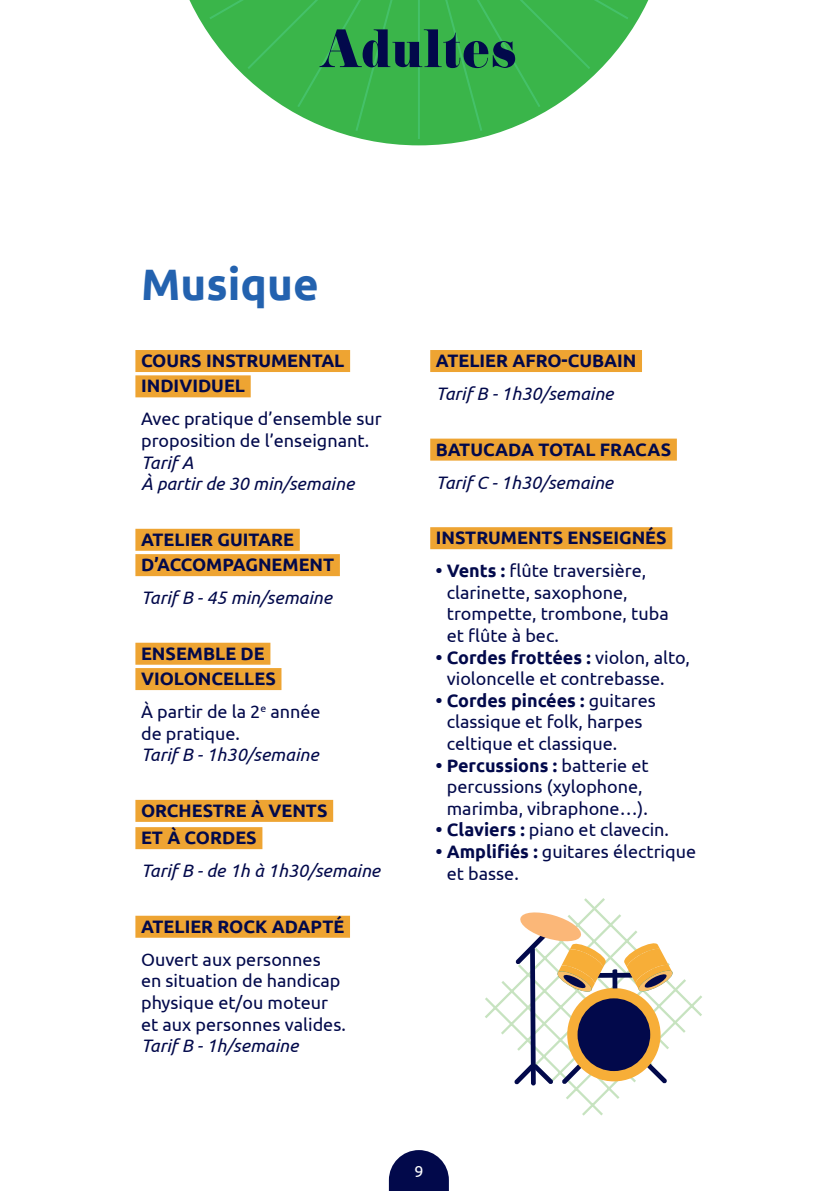
<style>
.page{position:relative;width:839px;height:1191px;background:#fff}
.page>*{position:absolute;margin:0;border:0;box-sizing:border-box;transform-origin:0 0}
.t1{font:56.4px "Didoni URWD";color:#02094b}
.t2{font:700 44px "Ubuntu";color:#2362af}
.t3{font:18px/21.6px "Ubuntu";color:#02094b}
.t4{font:700 18px/25.4px "Ubuntu";color:#02094b}
.t5{font:italic 18px/21.6px "Ubuntu";color:#02094b}
.t6{font:16px "Ubuntu";color:#fff}
.s1{font-weight:700}
</style>
<div class="page">
<svg style="left:389px;top:1150px;width:60px;height:41px;background:#2a3067"></svg>
<div style="left:135px;top:350px;width:215px;height:22px;background:#eea432"></div>
<div style="left:135px;top:375px;width:116px;height:22px;background:#eea432"></div>
<div style="left:135px;top:529px;width:165px;height:22px;background:#eea432"></div>
<div style="left:135px;top:554px;width:205px;height:22px;background:#eea432"></div>
<div style="left:135px;top:642px;width:135px;height:22px;background:#eea432"></div>
<div style="left:135px;top:668px;width:146px;height:22px;background:#eea432"></div>
<div style="left:135px;top:800px;width:198px;height:22px;background:#eea432"></div>
<div style="left:135px;top:827px;width:127px;height:22px;background:#eea432"></div>
<div style="left:135px;top:915px;width:215px;height:22px;background:#eea432"></div>
<div style="left:430px;top:350px;width:212px;height:22px;background:#eea432"></div>
<div style="left:430px;top:438px;width:247px;height:22px;background:#eea432"></div>
<div style="left:430px;top:527px;width:242px;height:22px;background:#eea432"></div>
<svg style="left:485px;top:898px;width:217px;height:218px"></svg>
<svg style="left:514px;top:910px;width:160px;height:175px"></svg>
<svg style="left:372px;top:141px;width:94px;height:4px"></svg>
<svg style="left:189px;top:0;width:460px;height:141px"></svg>
<h1 class="t1" style="left:319px;top:15px;width:199px">Adultes</h1>
<h2 class="t2" style="left:141px;top:258px;width:179px">Musique</h2>
<p class="t4" style="left:141px;top:348px;width:205px">COURS INSTRUMENTAL<br>INDIVIDUEL</p>
<p class="t3" style="left:141px;top:407px;width:242px">Avec pratique d’ensemble sur proposition de l’enseignant.</p>
<p class="t5" style="left:141px;top:451px;width:215px">Tarif A<br>À partir de 30 min/semaine</p>
<p class="t4" style="left:141px;top:526px;width:195px">ATELIER GUITARE<br>D’ACCOMPAGNEMENT</p>
<p class="t5" style="left:141px;top:586px;width:193px">Tarif B - 45 min/semaine</p>
<p class="t4" style="left:141px;top:640px;width:136px">ENSEMBLE DE<br>VIOLONCELLES</p>
<p class="t3" style="left:141px;top:700px;width:181px">À partir de la 2<sup>e</sup> année de pratique.</p>
<p class="t5" style="left:141px;top:743px;width:179px">Tarif B - 1h30/semaine</p>
<p class="t4" style="left:141px;top:796px;width:188px;line-height:27.2px">ORCHESTRE À VENTS<br>ET À CORDES</p>
<p class="t5" style="left:141px;top:859px;width:241px">Tarif B - de 1h à 1h30/semaine</p>
<p class="t4" style="left:141px;top:913px;width:205px">ATELIER ROCK ADAPTÉ</p>
<p class="t3" style="left:141px;top:948px;width:206px">Ouvert aux personnes<br>en situation de handicap physique et/ou moteur et aux personnes valides.</p>
<p class="t5" style="left:141px;top:1034px;width:159px">Tarif B - 1h/semaine</p>
<p class="t4" style="left:436px;top:348px;width:202px">ATELIER AFRO-CUBAIN</p>
<p class="t5" style="left:436px;top:382px;width:179px">Tarif B - 1h30/semaine</p>
<p class="t4" style="left:436px;top:436px;width:237px">BATUCADA TOTAL FRACAS</p>
<p class="t5" style="left:436px;top:471px;width:179px">Tarif C - 1h30/semaine</p>
<p class="t4" style="left:436px;top:525px;width:232px">INSTRUMENTS ENSEIGNÉS</p>
<p class="t3" style="left:447px;top:559px;width:223px;text-indent:-11px"><span class="s1">• Vents :</span> flûte traversière, clarinette, saxophone, trompette, trombone, tuba et flûte à bec.</p>
<p class="t3" style="left:447px;top:646px;width:245px;text-indent:-11px"><span class="s1">• Cordes frottées :</span> violon, alto, violoncelle et contrebasse.</p>
<p class="t3" style="left:447px;top:689px;width:211px;text-indent:-11px"><span class="s1">• Cordes pincées :</span> guitares classique et folk, harpes celtique et classique.</p>
<p class="t3" style="left:436px;top:754px;width:214px;text-align:center"><span class="s1">• Percussions :</span> batterie et percussions (xylophone, marimba, vibraphone…).</p>
<p class="t3" style="left:436px;top:818px;width:235px"><span class="s1">• Claviers :</span> piano et clavecin.</p>
<p class="t3" style="left:447px;top:840px;width:251px;text-indent:-11px"><span class="s1">• Amplifiés :</span> guitares électrique et basse.</p>
<p class="t6" style="left:414px;top:1161px;width:11px">9</p>
</div>
